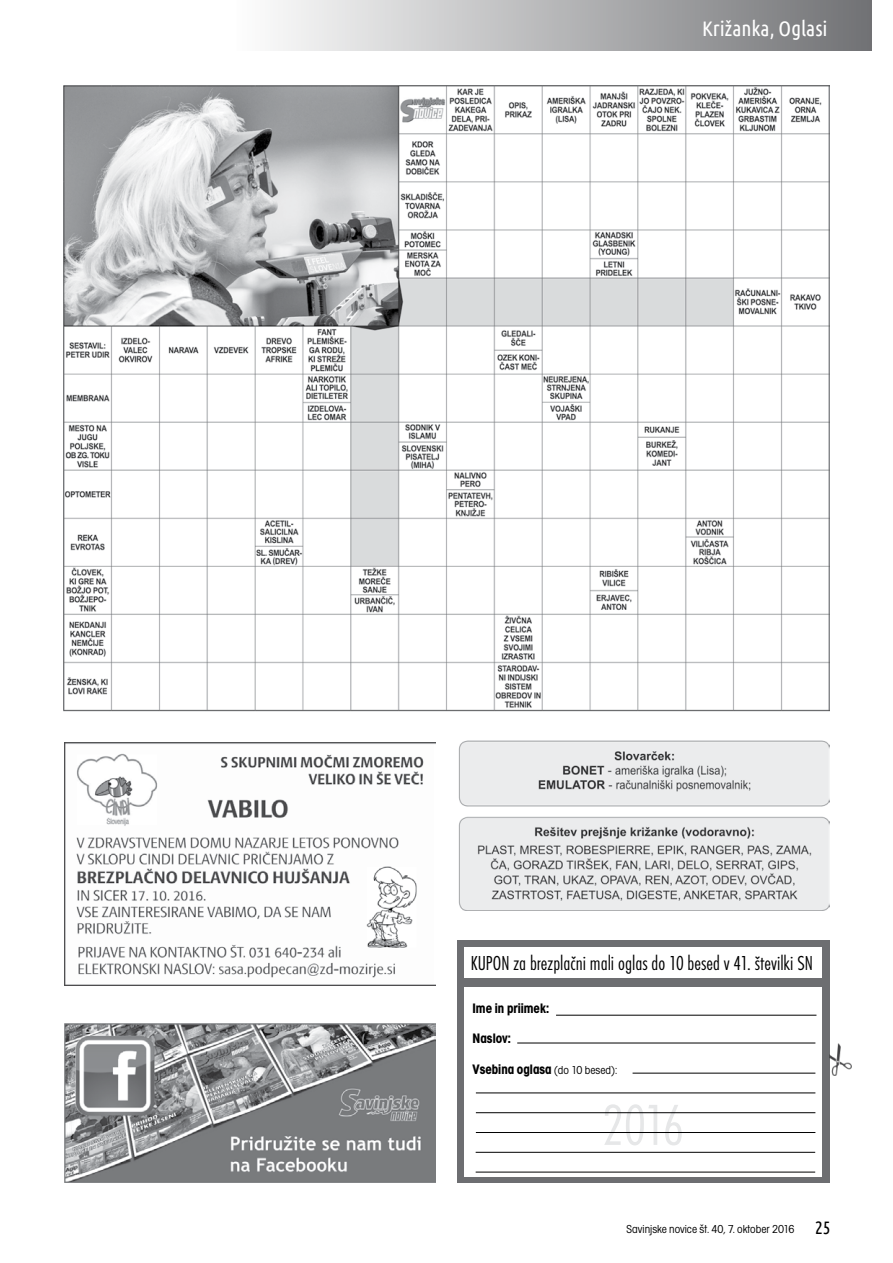
<style>
.page{position:relative;width:893px;height:1263px;background:#fff}
.page>*{position:absolute;margin:0;border:0;box-sizing:border-box;transform-origin:0 0}
.t1{font:60px "Futura TEE Ligh Cond";color:#e6e7e8}
.t2{font:21px "Futura TEE Ligh Cond";color:#000}
.t3{font:21px "Ubuntu Condensed";color:#fff}
.t4{font:700 condensed 14.25px/29.7px "Avant Gar Got Itc TEE";color:#000}
.t5{font:condensed 12px "Avant Gar Got Itc TEE";color:#000}
.s1{font-weight:400;font-size:12px}
.s2{font-family:"Ubuntu Condensed";font-stretch:normal;font-size:18px}
</style>
<div class="page">
<div style="left:237px;top:0;width:656px;height:51px;background:linear-gradient(to right,#fdfdfd,#6c6d70)"></div>
<div style="left:872px;top:0;width:21px;height:140px;background:#fff"></div>
<img style="left:65px;top:1024px;width:371px;height:158px">
<div style="left:457px;top:940px;width:372px;height:243px;background:#6d6e71"></div>
<div style="left:465px;top:987px;width:357px;height:189px;background:#fff"></div>
<div style="left:465px;top:947px;width:357px;height:31px;background:#fff"></div>
<hr style="left:556px;top:1015px;width:260px;height:1px;background:#000">
<hr style="left:633px;top:1073px;width:182px;height:1px;background:#000">
<hr style="left:517px;top:1043px;width:298px;height:1px;background:#000">
<hr style="left:476px;top:1093px;width:339px;height:1px;background:#000">
<hr style="left:476px;top:1112px;width:339px;height:1px;background:#000">
<hr style="left:476px;top:1132px;width:339px;height:1px;background:#000">
<hr style="left:476px;top:1152px;width:339px;height:1px;background:#000">
<hr style="left:476px;top:1172px;width:339px;height:1px;background:#000">
<img style="left:830px;top:1043px;width:21px;height:32px">
<img style="left:64px;top:85px;width:765px;height:826px">
<img style="left:65px;top:742px;width:371px;height:244px">
<p class="t3" style="left:702px;top:16px;width:127px">Križanka, Oglasi</p>
<p class="t2" style="left:471px;top:950px;width:343px">KUPON za brezplačni mali oglas do 10 besed v 41. številki SN</p>
<p class="t4" style="left:473px;top:994px;width:78px">Ime in priimek:<br>Naslov:</p>
<p class="t4" style="left:473px;top:1055px;width:146px">Vsebina oglasa <span class="s1">(do 10 besed):</span></p>
<h1 class="t1" style="left:602px;top:1090px;width:84px">2016</h1>
<p class="t5" style="left:627px;top:1222px;width:205px">Savinjske novice št. 40, 7. oktober 2016 <span class="s2">25</span></p>
</div>
